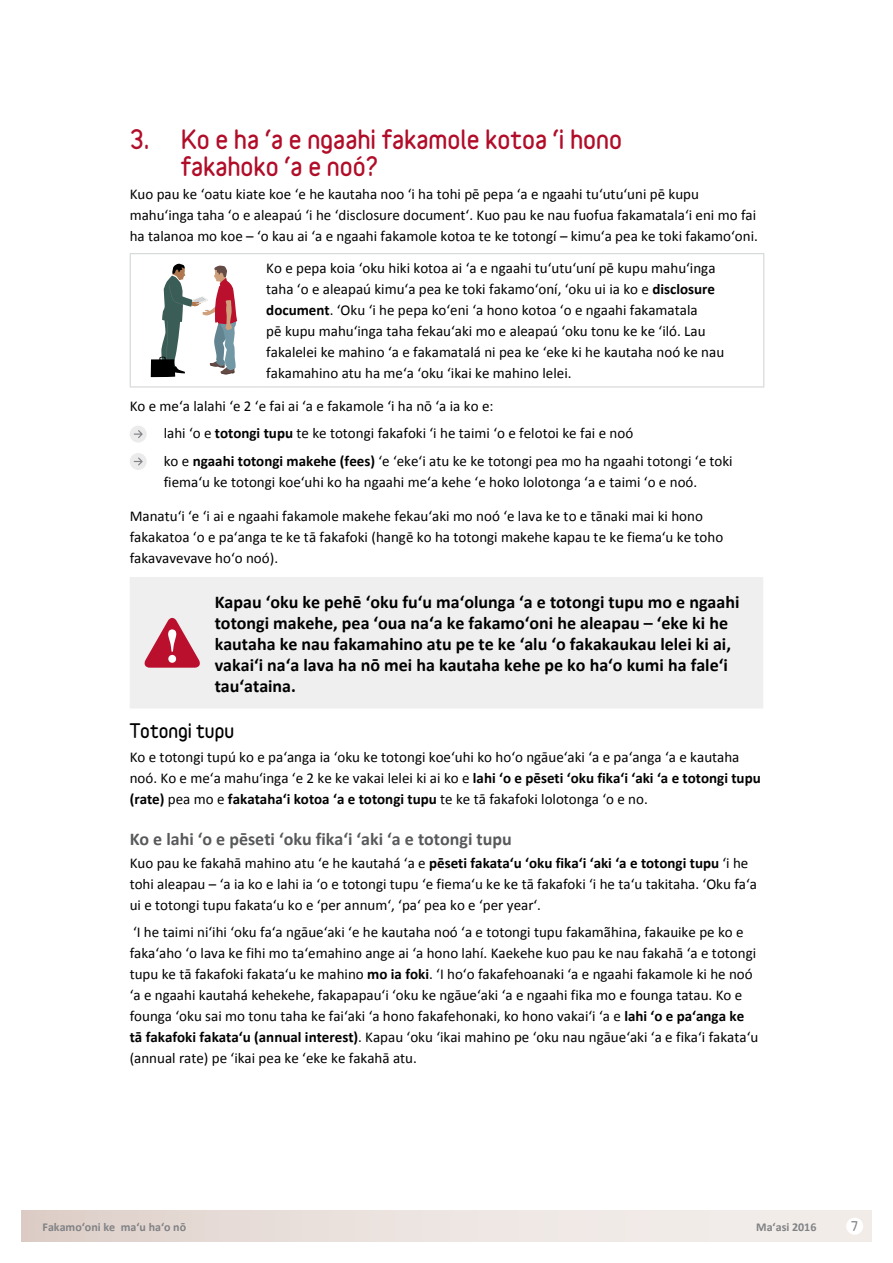
<style>
.page{position:relative;width:893px;height:1263px;background:#fff}
.page>*{position:absolute;margin:0;border:0;box-sizing:border-box;transform-origin:0 0}
.t1{font:900 24px/26.2px "Variable Macron";color:#b10d29}
.t2{font:700 18px/21px "Calibri";color:#000}
.t3{font:700 18px "Calibri";color:#58595b}
.t4{font:900 18px "Variable Macron";color:#000}
.t5{font:15px/21px "Calibri";color:#000}
.t6{font:700 12px "Calibri";color:#808285}
.t7{font:900 12px "Variable";color:#808285}
.s1{font-weight:700}
</style>
<div class="page">
<svg style="left:21px;top:1211px;width:851px;height:31px"></svg>
<div style="left:846px;top:1218px;width:17px;height:17px;background:#fff;border-radius:50%"></div>
<hr style="left:130px;top:253px;width:128px;height:1px;background:#d1d3d4">
<hr style="left:130px;top:254px;width:1px;height:132px;background:#d1d3d4">
<hr style="left:258px;top:253px;width:506px;height:1px;background:#d1d3d4">
<hr style="left:763px;top:254px;width:1px;height:132px;background:#d1d3d4">
<hr style="left:130px;top:386px;width:128px;height:1px;background:#d1d3d4">
<hr style="left:258px;top:386px;width:506px;height:1px;background:#d1d3d4">
<svg style="left:151px;top:263px;width:86px;height:114px"></svg>
<div style="left:130px;top:426px;width:17px;height:17px;background:#ebebec;border-radius:50%"></div>
<svg style="left:134px;top:430px;width:9px;height:8px"></svg>
<div style="left:130px;top:453px;width:17px;height:17px;background:#ebebec;border-radius:50%"></div>
<svg style="left:134px;top:457px;width:9px;height:8px"></svg>
<div style="left:130px;top:577px;width:633px;height:131px;background:#efeff0"></div>
<svg style="left:143px;top:617px;width:58px;height:51px"></svg>
<h1 class="t1" style="left:181px;top:126px;width:443px;text-indent:-51px">3. Ko e ha ‘a e ngaahi fakamole kotoa ‘i hono fakahoko ‘a e noó?</h1>
<p class="t5" style="left:130px;top:183px;width:630px">Kuo pau ke ‘oatu kiate koe ‘e he kautaha noo ‘i ha tohi pē pepa ‘a e ngaahi tu‘utu‘uni pē kupu mahu‘inga taha ‘o e aleapaú ‘i he ‘disclosure document‘. Kuo pau ke nau fuofua fakamatala‘i eni mo fai ha talanoa mo koe – ‘o kau ai ‘a e ngaahi fakamole kotoa te ke totongí – kimu‘a pea ke toki fakamo‘oni.</p>
<p class="t5" style="left:266px;top:258px;width:459px">Ko e pepa koia ‘oku hiki kotoa ai ‘a e ngaahi tu‘utu‘uní pē kupu mahu‘inga taha ‘o e aleapaú kimu‘a pea ke toki fakamo‘oní, ‘oku ui ia ko e <span class="s1">disclosure document</span>. ‘Oku ‘i he pepa ko‘eni ‘a hono kotoa ‘o e ngaahi fakamatala<br>pē kupu mahu‘inga taha fekau‘aki mo e aleapaú ‘oku tonu ke ke ‘iló. Lau fakalelei ke mahino ‘a e fakamatalá ni pea ke ‘eke ki he kautaha noó ke nau fakamahino atu ha me‘a ‘oku ‘ikai ke mahino lelei.</p>
<p class="t5" style="left:164px;top:392px;width:570px;line-height:27.5px;text-indent:-34px">Ko e me‘a lalahi ‘e 2 ‘e fai ai ‘a e fakamole ‘i ha nō ‘a ia ko e:<br>lahi ‘o e <span class="s1">totongi tupu</span> te ke totongi fakafoki ‘i he taimi ‘o e felotoi ke fai e noó<br>ko e <span class="s1">ngaahi totongi makehe (fees)</span> ‘e ‘eke‘i atu ke ke totongi pea mo ha ngaahi totongi ‘e toki</p>
<p class="t5" style="left:164px;top:471px;width:535px">fiema‘u ke totongi koe‘uhi ko ha ngaahi me‘a kehe ‘e hoko lolotonga ‘a e taimi ‘o e noó.</p>
<p class="t5" style="left:130px;top:505px;width:595px">Manatu‘i ‘e ‘i ai e ngaahi fakamole makehe fekau‘aki mo noó ‘e lava ke to e tānaki mai ki hono fakakatoa ‘o e pa‘anga te ke tā fakafoki (hangē ko ha totongi makehe kapau te ke fiema‘u ke toho fakavavevave ho‘o noó).</p>
<p class="t2" style="left:215px;top:591px;width:526px">Kapau ‘oku ke pehē ‘oku fu‘u ma‘olunga ‘a e totongi tupu mo e ngaahi totongi makehe, pea ‘oua na‘a ke fakamo‘oni he aleapau – ‘eke ki he kautaha ke nau fakamahino atu pe te ke ‘alu ‘o fakakaukau lelei ki ai, vakai‘i na‘a lava ha nō mei ha kautaha kehe pe ko ha‘o kumi ha fale‘i tau‘ataina.</p>
<p class="t4" style="left:130px;top:719px;width:106px">Totongi tupu</p>
<p class="t5" style="left:130px;top:746px;width:633px">Ko e totongi tupú ko e pa‘anga ia ‘oku ke totongi koe‘uhi ko ho‘o ngāue‘aki ‘a e pa‘anga ‘a e kautaha noó. Ko e me‘a mahu‘inga ‘e 2 ke ke vakai lelei ki ai ko e <span class="s1">lahi ‘o e pēseti ‘oku fika‘i ‘aki ‘a e totongi tupu (rate)</span> pea mo e <span class="s1">fakataha‘i kotoa ‘a e totongi tupu</span> te ke tā fakafoki lolotonga ‘o e no.</p>
<p class="t3" style="left:130px;top:827px;width:384px">Ko e lahi ‘o e pēseti ‘oku fika‘i ‘aki ‘a e totongi tupu</p>
<p class="t5" style="left:130px;top:852px;width:629px">Kuo pau ke fakahā mahino atu ‘e he kautahá ‘a e <span class="s1">pēseti fakata‘u ‘oku fika‘i ‘aki ‘a e totongi tupu</span> ‘i he tohi aleapau – ‘a ia ko e lahi ia ‘o e totongi tupu ‘e fiema‘u ke ke tā fakafoki ‘i he ta‘u takitaha. ‘Oku fa‘a ui e totongi tupu fakata‘u ko e ‘per annum‘, ‘pa‘ pea ko e ‘per year‘.</p>
<p class="t5" style="left:130px;top:922px;width:630px">‘I he taimi ni‘ihi ‘oku fa‘a ngāue‘aki ‘e he kautaha noó ‘a e totongi tupu fakamãhina, fakauike pe ko e faka‘aho ‘o lava ke fihi mo ta‘emahino ange ai ‘a hono lahí. Kaekehe kuo pau ke nau fakahā ‘a e totongi tupu ke tā fakafoki fakata‘u ke mahino <span class="s1">mo ia foki</span>. ‘I ho‘o fakafehoanaki ‘a e ngaahi fakamole ki he noó ‘a e ngaahi kautahá kehekehe, fakapapau‘i ‘oku ke ngāue‘aki ‘a e ngaahi fika mo e founga tatau. Ko e founga ‘oku sai mo tonu taha ke fai‘aki ‘a hono fakafehonaki, ko hono vakai‘i ‘a e <span class="s1">lahi ‘o e pa‘anga ke tā fakafoki fakata‘u (annual interest)</span>. Kapau ‘oku ‘ikai mahino pe ‘oku nau ngāue‘aki ‘a e fika‘i fakata‘u (annual rate) pe ‘ikai pea ke ‘eke ke fakahā atu.</p>
<p class="t6" style="left:43px;top:1219px;width:145px">Fakamo‘oni ke ma‘u ha‘o nō</p>
<p class="t6" style="left:756px;top:1219px;width:62px">Ma‘asi 2016</p>
<p class="t7" style="left:851px;top:1218px;width:9px">7</p>
</div>
